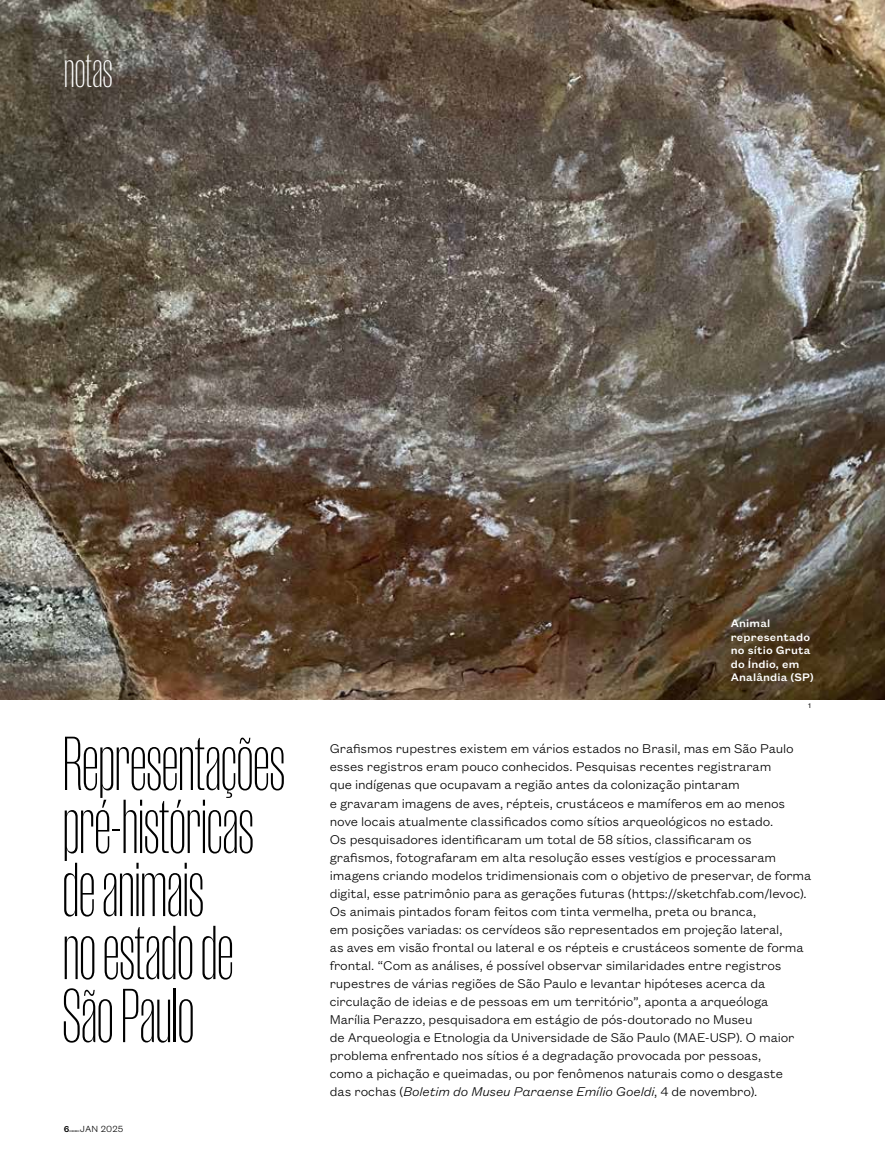
<style>
.page{position:relative;width:885px;height:1170px;background:#fff}
.page>*{position:absolute;margin:0;border:0;box-sizing:border-box;transform-origin:0 0}
.t1{font:300 72px/63px "Manuka";letter-spacing:-.01em;color:#000}
.t2{font:300 45px "Manuka";color:#fff}
.t3{font:13.8px/18px "Founders Gtsk Txt Lt";letter-spacing:-.005em;color:#000}
.t4{font:12px/13.5px "Founders Gtsk Txt Med";letter-spacing:.015em;color:#fff}
.t5{font:9.75px "Founders Gtsk Txt Lt";letter-spacing:.015em;color:#000}
.t6{font:7.5px "Founders Grotesk Text";color:#000}
.s1{font-family:"Founders Gtsk Txt Med";font-size:9.3px}
.s2{font-size:12px}
.s3{font-style:italic}
</style>
<div class="page">
<img style="left:0;top:0;width:884px;height:699px">
<h2 class="t2" style="left:64px;top:49px;width:50px">notas</h2>
<h1 class="t1" style="left:62px;top:731px;width:224px">Representações pré-históricas de animais<br>no estado de<br>São Paulo</h1>
<p class="t5" style="left:64px;top:1121px;width:61px"><span class="s1">6</span><span class="s2">___</span>JAN 2025</p>
<p class="t4" style="left:730px;top:616px;width:85px">Animal representado no sítio Gruta do Índio, em<br>Analândia (SP)</p>
<p class="t6" style="left:808px;top:700px;width:4px">1</p>
<p class="t3" style="left:330px;top:739px;width:483px">Grafismos rupestres existem em vários estados no Brasil, mas em São Paulo esses registros eram pouco conhecidos. Pesquisas recentes registraram<br>que indígenas que ocupavam a região antes da colonização pintaram<br>e gravaram imagens de aves, répteis, crustáceos e mamíferos em ao menos nove locais atualmente classificados como sítios arqueológicos no estado.<br>Os pesquisadores identificaram um total de 58 sítios, classificaram os grafismos, fotografaram em alta resolução esses vestígios e processaram imagens criando modelos tridimensionais com o objetivo de preservar, de forma digital, esse patrimônio para as gerações futuras (https://sketchfab.com/levoc).<br>Os animais pintados foram feitos com tinta vermelha, preta ou branca,<br>em posições variadas: os cervídeos são representados em projeção lateral,<br>as aves em visão frontal ou lateral e os répteis e crustáceos somente de forma frontal. “Com as análises, é possível observar similaridades entre registros rupestres de várias regiões de São Paulo e levantar hipóteses acerca da circulação de ideias e de pessoas em um território”, aponta a arqueóloga Marília Perazzo, pesquisadora em estágio de pós-doutorado no Museu<br>de Arqueologia e Etnologia da Universidade de São Paulo (MAE-USP). O maior problema enfrentado nos sítios é a degradação provocada por pessoas,<br>como a pichação e queimadas, ou por fenômenos naturais como o desgaste<br>das rochas (<span class="s3">Boletim do Museu Paraense Emílio Goeldi</span>, 4 de novembro).</p>
</div>
